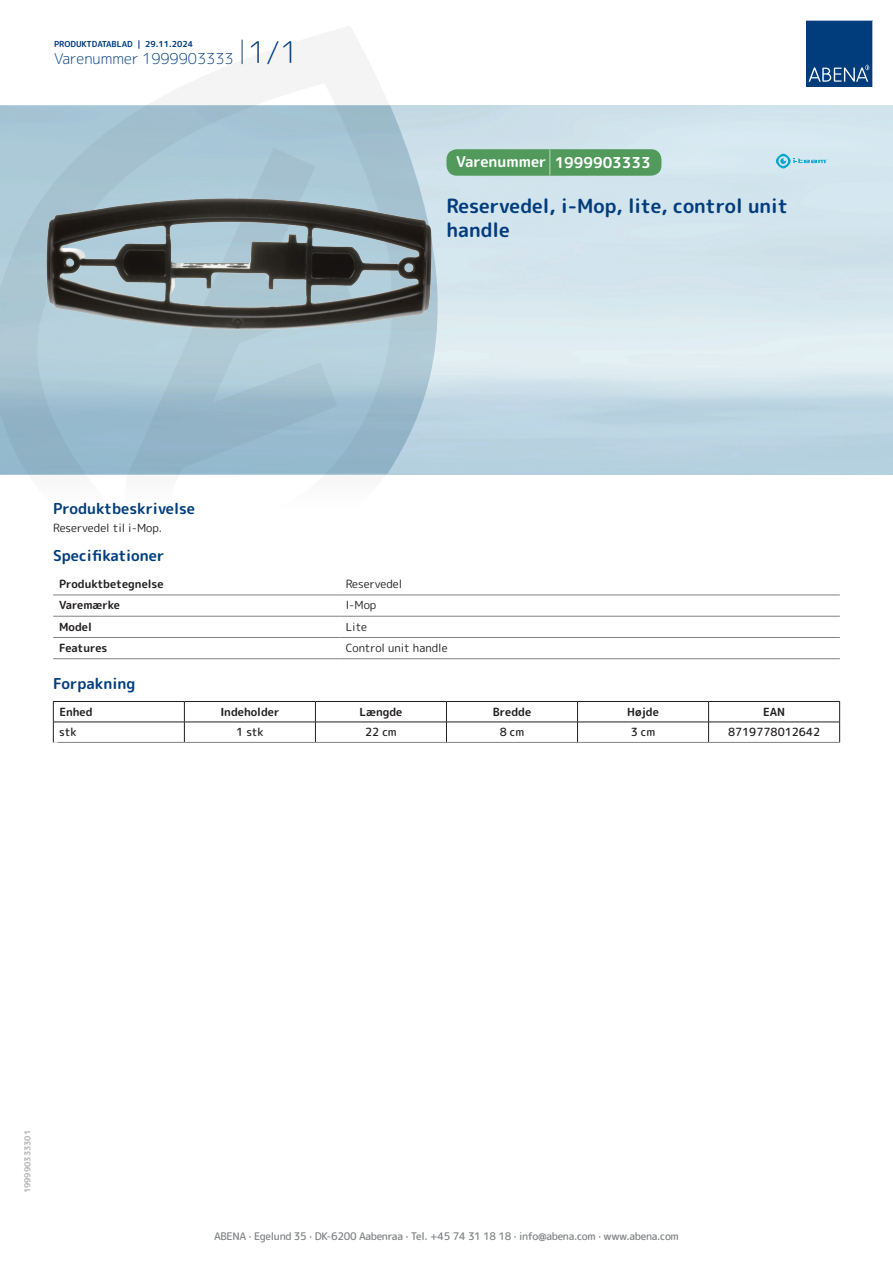
<style>
.page{position:relative;width:893px;height:1263px;background:#fff}
.page>*{position:absolute;margin:0;border:0;box-sizing:border-box;transform-origin:0 0}
.t1{font:700 19.5px/24px "Rounded Mplus 1 c";color:#013d7d}
.t2{font:700 15px "Rounded Mplus 1 c";color:#013d7d}
.t3{font:300 15px "Rounded Mplus 1 c";color:#013d7d}
.t4{font:700 15px "Rounded Mplus 1 c";color:#fff}
.t5{font:700 11.25px "Rounded Mplus 1 c";color:#231f20}
.t6{font:11.25px "Rounded Mplus 1 c";color:#231f20}
.t7{font:500 11.25px "Rounded Mplus 1 c";color:#231f20}
.t8{font:500 10.5px "Rounded Mplus 1 c";letter-spacing:-.03em;color:#808285}
.t9{font:700 10.5px "Rounded Mplus 1 c";color:#fff}
.t10{font:700 8.25px "Rounded Mplus 1 c";color:#013d7d}
.t11{font:700 8.25px "Rounded Mplus 1 c";color:#b2b3b7}
.s1{font-size:30px}
.s2{font-size:25.5px}
</style>
<div class="page">
<svg style="left:0;top:26px;width:439px;height:569px"></svg>
<svg style="left:0;top:106px;width:438px;height:368px;background:#a5c3d2"></svg>
<svg style="left:242px;top:40px;width:1px;height:24px"></svg>
<svg style="left:806px;top:20px;width:67px;height:67px;background:#144b86"></svg>
<img style="left:47px;top:198px;width:384px;height:132px">
<hr style="left:53px;top:595px;width:287px;height:1px;background:#808285">
<hr style="left:340px;top:595px;width:500px;height:1px;background:#808285">
<hr style="left:53px;top:616px;width:287px;height:1px;background:#808285">
<hr style="left:340px;top:616px;width:500px;height:1px;background:#808285">
<hr style="left:53px;top:637px;width:287px;height:1px;background:#808285">
<hr style="left:340px;top:637px;width:500px;height:1px;background:#808285">
<hr style="left:53px;top:658px;width:287px;height:1px;background:#808285">
<hr style="left:340px;top:658px;width:500px;height:1px;background:#808285">
<hr style="left:53px;top:701px;width:131px;height:1px;background:#231f20">
<hr style="left:184px;top:701px;width:131px;height:1px;background:#231f20">
<hr style="left:315px;top:701px;width:131px;height:1px;background:#231f20">
<hr style="left:446px;top:701px;width:131px;height:1px;background:#231f20">
<hr style="left:577px;top:701px;width:132px;height:1px;background:#231f20">
<hr style="left:709px;top:701px;width:131px;height:1px;background:#231f20">
<hr style="left:53px;top:722px;width:131px;height:1px;background:#231f20">
<svg style="left:53px;top:702px;width:1px;height:40px"></svg>
<hr style="left:184px;top:722px;width:131px;height:1px;background:#231f20">
<svg style="left:184px;top:702px;width:1px;height:40px"></svg>
<hr style="left:315px;top:722px;width:131px;height:1px;background:#231f20">
<svg style="left:315px;top:702px;width:1px;height:40px"></svg>
<hr style="left:446px;top:722px;width:131px;height:1px;background:#231f20">
<svg style="left:446px;top:702px;width:1px;height:40px"></svg>
<hr style="left:577px;top:722px;width:132px;height:1px;background:#231f20">
<svg style="left:577px;top:702px;width:1px;height:40px"></svg>
<hr style="left:709px;top:722px;width:131px;height:1px;background:#231f20">
<svg style="left:708px;top:702px;width:1px;height:40px"></svg>
<svg style="left:839px;top:702px;width:1px;height:40px"></svg>
<hr style="left:53px;top:742px;width:131px;height:1px;background:#808285">
<hr style="left:184px;top:742px;width:131px;height:1px;background:#808285">
<hr style="left:315px;top:742px;width:131px;height:1px;background:#808285">
<hr style="left:446px;top:742px;width:131px;height:1px;background:#808285">
<hr style="left:577px;top:742px;width:132px;height:1px;background:#808285">
<hr style="left:709px;top:742px;width:131px;height:1px;background:#808285">
<div style="left:446px;top:149px;width:215px;height:27px;background:#52995c;border-radius:10px"></div>
<svg style="left:776px;top:154px;width:51px;height:14px"></svg>
<p class="t10" style="left:54px;top:38px;width:141px">PRODUKTDATABLAD | 29.11.2024</p>
<h2 class="t3" style="left:54px;top:48px;width:246px">Varenummer 1999903333 <span class="s1">1/1</span></h2>
<h2 class="t4" style="left:456px;top:152px;width:196px">Varenummer <span class="s2">|</span> 1999903333</h2>
<h1 class="t1" style="left:446px;top:194px;width:343px">Reservedel, i-Mop, lite, control unit handle</h1>
<h2 class="t2" style="left:53px;top:498px;width:143px">Produktbeskrivelse</h2>
<p class="t6" style="left:53px;top:520px;width:110px">Reservedel til i-Mop.</p>
<h2 class="t2" style="left:53px;top:545px;width:113px">Specifikationer</h2>
<p class="t5" style="left:59px;top:576px;width:106px">Produktbetegnelse</p>
<p class="t6" style="left:346px;top:576px;width:58px">Reservedel</p>
<p class="t5" style="left:59px;top:597px;width:62px">Varemærke</p>
<p class="t6" style="left:346px;top:597px;width:32px">I-Mop</p>
<p class="t5" style="left:59px;top:618px;width:34px">Model</p>
<p class="t6" style="left:346px;top:618px;width:23px">Lite</p>
<p class="t5" style="left:59px;top:640px;width:50px">Features</p>
<p class="t6" style="left:346px;top:640px;width:103px">Control unit handle</p>
<h2 class="t2" style="left:53px;top:673px;width:84px">Forpakning</h2>
<p class="t5" style="left:59px;top:704px;width:35px">Enhed</p>
<p class="t5" style="left:220px;top:704px;width:61px">Indeholder</p>
<p class="t5" style="left:359px;top:704px;width:44px">Længde</p>
<p class="t5" style="left:493px;top:704px;width:40px">Bredde</p>
<p class="t5" style="left:627px;top:704px;width:33px">Højde</p>
<p class="t5" style="left:763px;top:704px;width:24px">EAN</p>
<p class="t7" style="left:59px;top:724px;width:19px">stk</p>
<p class="t7" style="left:236px;top:724px;width:29px">1 stk</p>
<p class="t7" style="left:365px;top:724px;width:33px">22 cm</p>
<p class="t7" style="left:500px;top:724px;width:26px">8 cm</p>
<p class="t7" style="left:631px;top:724px;width:26px">3 cm</p>
<p class="t7" style="left:728px;top:724px;width:94px">8719778012642</p>
<p class="t9" style="left:53px;top:738px;width:7px">*</p>
<p class="t11" style="left:22px;top:1193px;width:65px;rotate:-90deg">199990333301</p>
<p class="t8" style="left:214px;top:1229px;width:466px">ABENA · Egelund 35 · DK-6200 Aabenraa · Tel. +45 74 31 18 18 · info@abena.com · www.abena.com</p>
</div>
